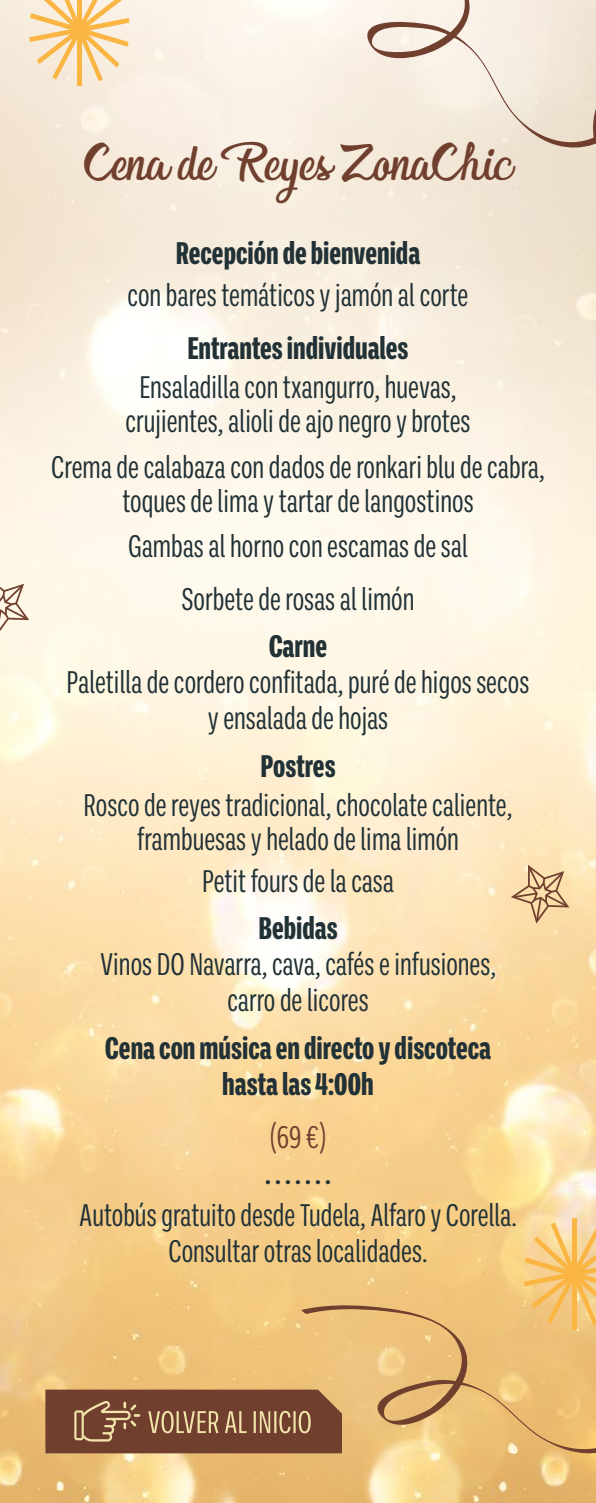
<style>
.page{position:relative;width:596px;height:1503px;background:#fff}
.page>*{position:absolute;margin:0;border:0;box-sizing:border-box;transform-origin:0 0}
.t1{font:48px "Afternoonin Stereo Personal Use Re";color:#703f2e}
.t2{font:condensed 32px/34px "Ballinger X";color:#213136;text-align:center}
.t3{font:800 condensed 32px/36px "Ballinger X";color:#213136;text-align:center}
.t4{font:700 condensed 32px "Ballinger X";color:#213136}
.t5{font:condensed 32px "Ballinger X";color:#703f2e}
</style>
<div class="page">
<img style="left:0;top:0;width:595px;height:1502px">
<svg style="left:327px;top:0;width:268px;height:176px;background:#f0e4d6"></svg>
<svg style="left:0;top:584px;width:29px;height:47px"></svg>
<div style="left:77px;top:0;width:5px;height:86px;background:#fab542"></div>
<svg style="left:29px;top:0;width:100px;height:81px;background:#f8d9a8"></svg>
<svg style="left:510px;top:864px;width:59px;height:59px;background:#e1c094"></svg>
<div style="left:571px;top:1218px;width:5px;height:111px;background:#fab542"></div>
<svg style="left:523px;top:1222px;width:72px;height:82px;background:#f8c978"></svg>
<svg style="left:301px;top:1304px;width:294px;height:151px;background:#e7bc76"></svg>
<svg style="left:45px;top:1389px;width:297px;height:64px;background:#7f513b"></svg>
<h1 class="t1" style="left:84px;top:135px;width:428px">Cena de Reyes ZonaChic</h1>
<p class="t3" style="left:175px;top:235px;width:246px">Recepción de bienvenida</p>
<p class="t2" style="left:127px;top:278px;width:342px">con bares temáticos y jamón al corte</p>
<p class="t3" style="left:187px;top:330px;width:222px">Entrantes individuales</p>
<p class="t2" style="left:125px;top:370px;width:346px">Ensaladilla con txangurro, huevas, crujientes, alioli de ajo negro y brotes</p>
<p class="t2" style="left:51px;top:450px;width:495px">Crema de calabaza con dados de ronkari blu de cabra, toques de lima y tartar de langostinos</p>
<p class="t2" style="left:128px;top:519px;width:341px;line-height:53px">Gambas al horno con escamas de sal<br>Sorbete de rosas al limón</p>
<p class="t3" style="left:269px;top:628px;width:60px">Carne</p>
<p class="t2" style="left:67px;top:664px;width:464px;line-height:36px">Paletilla de cordero confitada, puré de higos secos y ensalada de hojas</p>
<p class="t3" style="left:260px;top:748px;width:77px">Postres</p>
<p class="t2" style="left:83px;top:788px;width:430px">Rosco de reyes tradicional, chocolate caliente, frambuesas y helado de lima limón</p>
<p class="t2" style="left:202px;top:864px;width:193px">Petit fours de la casa</p>
<p class="t3" style="left:258px;top:910px;width:81px">Bebidas</p>
<p class="t2" style="left:100px;top:946px;width:397px;line-height:36px">Vinos DO Navarra, cava, cafés e infusiones, carro de licores</p>
<p class="t3" style="left:105px;top:1030px;width:387px">Cena con música en directo y discoteca hasta las 4:00h</p>
<p class="t5" style="left:271px;top:1119px;width:55px">(69 €)</p>
<p class="t4" style="left:265px;top:1155px;width:67px">. . . . . . .</p>
<p class="t2" style="left:79px;top:1196px;width:439px;line-height:36px">Autobús gratuito desde Tudela, Alfaro y Corella.<br>Consultar otras localidades.</p>
</div>
